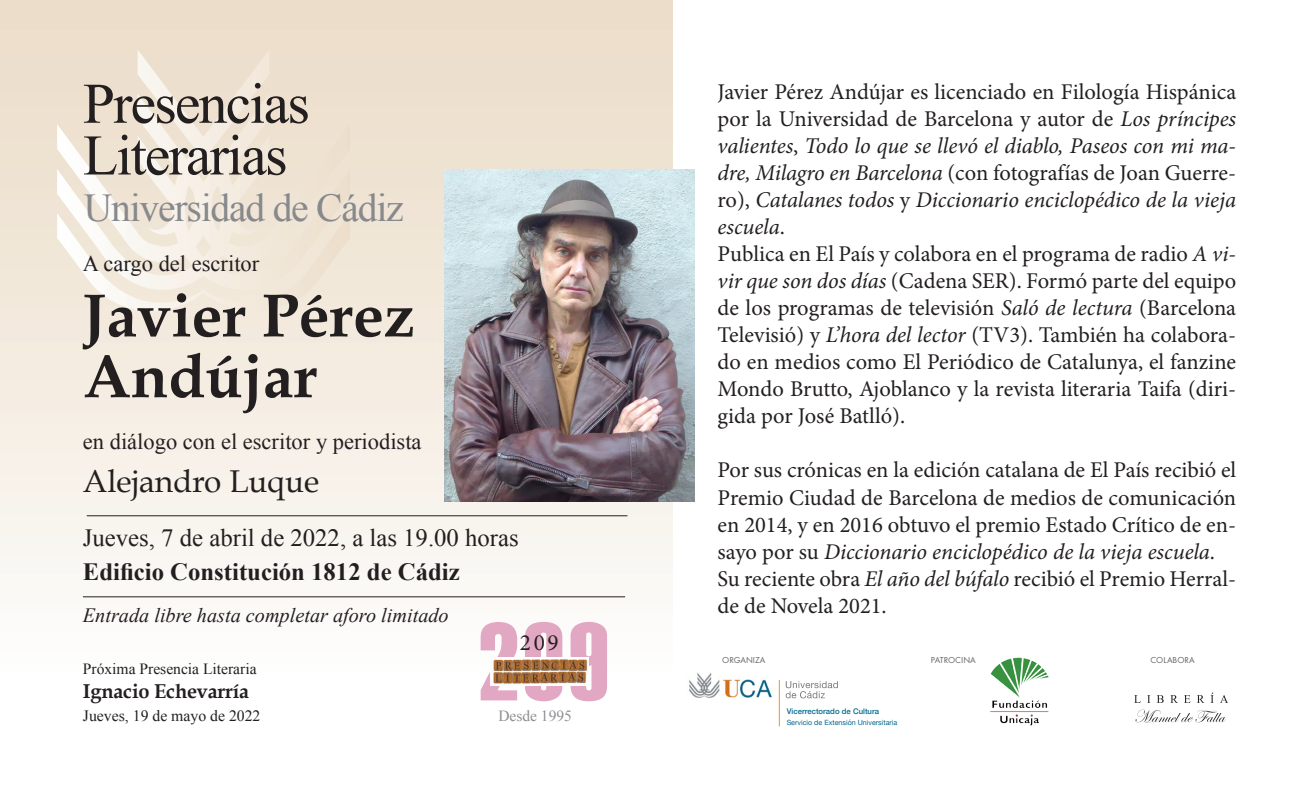
<style>
.page{position:relative;width:1314px;height:804px;background:#fff}
.page>*{position:absolute;margin:0;border:0;box-sizing:border-box;transform-origin:0 0}
.t1{font:111.38px "Haettenschweiler";color:#e2a7c2;scale:.94 1}
.t2{font:700 61.2px/60.8px "Book Antiqua";color:#231f20}
.t3{font:57.38px "Times New Roman";letter-spacing:-.03em;color:#231f20}
.t4{font:39.6px "Times New Roman";letter-spacing:-.03em;color:#87898c}
.t5{font:31.5px "Book Antiqua";color:#231f20}
.t6{font:24.75px "Times New Roman";color:#231f20}
.t7{font:700 24.75px "Times New Roman";color:#231f20}
.t8{font:23.18px "Minion Pro";color:#231f20}
.t9{font:22.5px/27px "Minion Pro";color:#231f20;text-align:justify}
.t10{font:italic 22.5px/27px "Minion Pro";letter-spacing:-.005em;color:#231f20;text-align:justify}
.t11{font:22.5px "Times New Roman";color:#231f20}
.t12{font:italic 20.25px "Times New Roman";color:#231f20}
.t13{font:700 20.03px "Book Antiqua";letter-spacing:-.01em;color:#231f20}
.t14{font:15.75px "Times New Roman";color:#231f20}
.t15{font:15.53px "Times New Roman";color:#231f20}
.t16{font:15.53px "Times New Roman";color:#8d8f92}
.t17{font:9px "Futura T";color:#636366}
.t18{font:500 7.88px "Helvetica Neue";color:#016a90}
.t19{font:7.2px "Helvetica Neue";color:#016a90}
.s1{font-style:normal}
.s2{font-style:italic}
</style>
<div class="page">
<div style="left:0;top:0;width:672px;height:677px;background:linear-gradient(to bottom,#eadbc6,#fcfcfa)"></div>
<svg style="left:57px;top:49px;width:293px;height:279px;background:#f1e7d9"></svg>
<img style="left:490px;top:657px;width:98px;height:27px">
<svg style="left:1135px;top:709px;width:91px;height:13px"></svg>
<svg style="left:1134px;top:695px;width:7px;height:8px"></svg>
<svg style="left:1147px;top:695px;width:3px;height:8px"></svg>
<svg style="left:1157px;top:695px;width:7px;height:8px"></svg>
<svg style="left:1170px;top:695px;width:8px;height:8px"></svg>
<svg style="left:1184px;top:695px;width:6px;height:8px"></svg>
<svg style="left:1197px;top:695px;width:7px;height:8px"></svg>
<svg style="left:1210px;top:692px;width:4px;height:11px"></svg>
<svg style="left:1220px;top:695px;width:8px;height:8px"></svg>
<img style="left:990px;top:657px;width:59px;height:69px">
<hr style="left:87px;top:515px;width:540px;height:1px;background:#231f20">
<hr style="left:83px;top:596px;width:542px;height:1px;background:#231f20">
<img style="left:689px;top:673px;width:83px;height:25px">
<svg style="left:786px;top:681px;width:52px;height:17px"></svg>
<hr style="left:779px;top:680px;width:1px;height:46px;background:#f7931d">
<img style="left:445px;top:170px;width:249px;height:331px">
<p class="t3" style="left:83px;top:65px;width:228px">Presencias</p>
<p class="t3" style="left:83px;top:117px;width:206px">Literarias</p>
<p class="t4" style="left:84px;top:181px;width:321px">Universidad de Cádiz</p>
<p class="t11" style="left:83px;top:248px;width:178px">A cargo del escritor</p>
<p class="t2" style="left:83px;top:286px;width:333px">Javier Pérez<br>Andújar</p>
<p class="t11" style="left:83px;top:426px;width:340px">en diálogo con el escritor y periodista</p>
<p class="t5" style="left:83px;top:461px;width:238px">Alejandro Luque</p>
<p class="t6" style="left:83px;top:521px;width:437px">Jueves, 7 de abril de 2022, a las 19.00 horas</p>
<p class="t7" style="left:83px;top:555px;width:378px">Edificio Constitución 1812 de Cádiz</p>
<p class="t12" style="left:83px;top:601px;width:367px">Entrada libre hasta completar aforo limitado</p>
<p class="t1" style="left:479px;top:598px;width:139px">209</p>
<p class="t16" style="left:498px;top:705px;width:75px">Desde 1995</p>
<p class="t8" style="left:520px;top:627px;width:41px">209</p>
<p class="t15" style="left:83px;top:658px;width:175px">Próxima Presencia Literaria</p>
<p class="t14" style="left:83px;top:705px;width:179px">Jueves, 19 de mayo de 2022</p>
<p class="t13" style="left:83px;top:679px;width:168px">Ignacio Echevarría</p>
<p class="t10" style="left:718px;top:79px;width:520px"><span class="s1">Javier Pérez Andújar es licenciado en Filología Hispánica por la Universidad de Barcelona y autor de</span> Los príncipes valientes<span class="s1">,</span> Todo lo que se llevó el diablo, Paseos con mi ma&shy;dre, Milagro en Barcelona <span class="s1">(con fotografías de Joan Guerre&shy;ro),</span> Catalanes todos <span class="s1">y</span> Diccionario enciclopédico de la vieja escuela<span class="s1">.</span></p>
<p class="t9" style="left:718px;top:241px;width:520px">Publica en El País y colabora en el programa de radio <span class="s2">A vi&shy;vir que son dos días</span> (Cadena SER). Formó parte del equipo de los programas de televisión <span class="s2">Saló de lectura</span> (Barcelona Televisió) y <span class="s2">L’hora del lector</span> (TV3). También ha colabora&shy;do en medios como El Periódico de Catalunya, el fanzine Mondo Brutto, Ajoblanco y la revista literaria Taifa (diri&shy;gida por José Batlló).</p>
<p class="t9" style="left:718px;top:457px;width:520px">Por sus crónicas en la edición catalana de El País recibió el Premio Ciudad de Barcelona de medios de comunicación en 2014, y en 2016 obtuvo el premio Estado Crítico de en&shy;sayo por su <span class="s2">Diccionario enciclopédico de la vieja escuela</span>.</p>
<p class="t9" style="left:718px;top:565px;width:520px">Su reciente obra <span class="s2">El año del búfalo</span> recibió el Premio Herral&shy;de de Novela 2021.</p>
<p class="t17" style="left:722px;top:654px;width:45px">ORGANIZA</p>
<p class="t17" style="left:931px;top:654px;width:46px">PATROCINA</p>
<p class="t17" style="left:1150px;top:654px;width:46px">COLABORA</p>
<p class="t18" style="left:787px;top:705px;width:94px">Vicerrectorado de Cultura</p>
<p class="t19" style="left:787px;top:717px;width:112px">Servicio de Extensión Universitaria</p>
</div>
